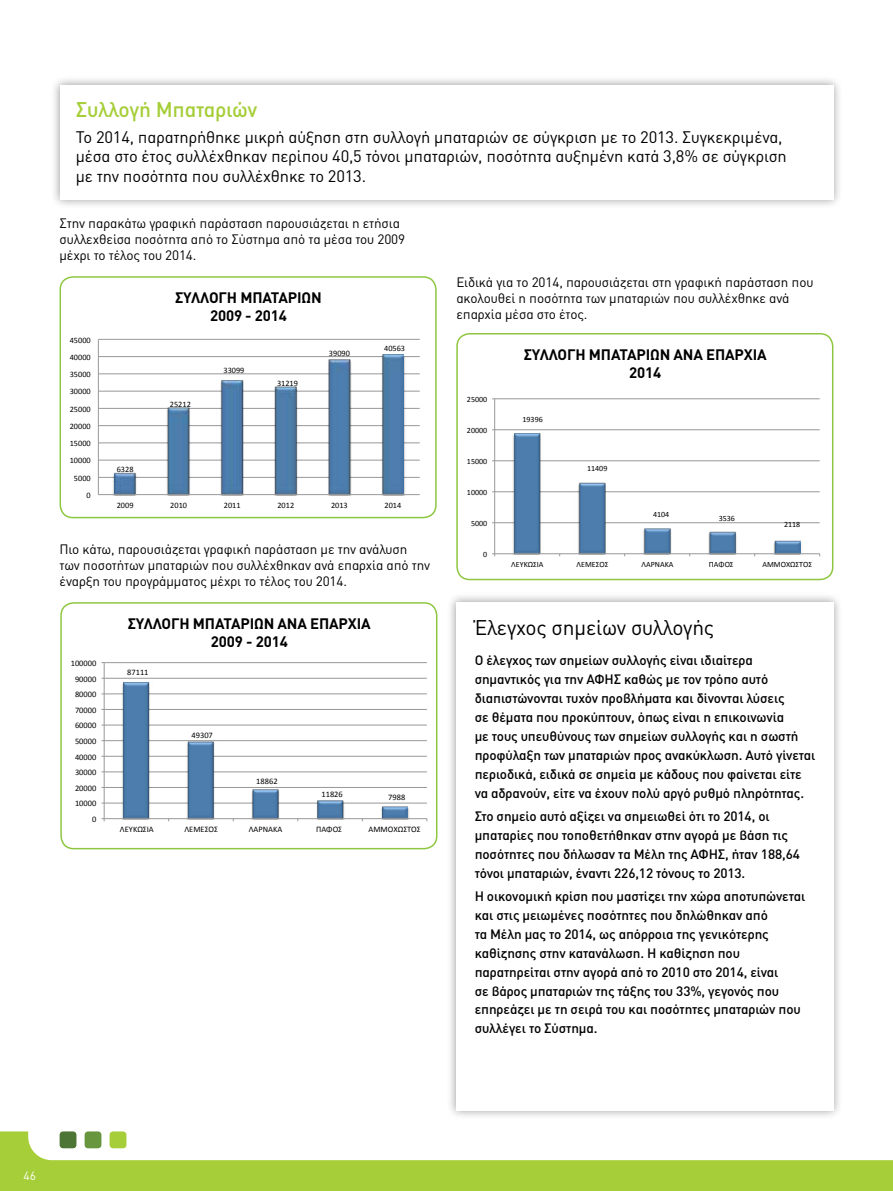
<style>
.page{position:relative;width:893px;height:1191px;background:#fff}
.page>*{position:absolute;margin:0;border:0;box-sizing:border-box;transform-origin:0 0}
.t1{font:21px "DIN Pro";letter-spacing:-.01em;color:#000}
.t2{font:500 21px "DIN Pro";letter-spacing:-.01em;color:#a6ce39}
.t3{font:16.5px/19.8px "DIN Pro";letter-spacing:-.01em;color:#000}
.t4{font:700 15px/18px "DIN Pro";letter-spacing:-.01em;color:#000;text-align:center}
.t5{font:500 13.5px/18.9px "DIN Pro";letter-spacing:-.01em;color:#000}
.t6{font:13.5px/16.2px "DIN Pro";letter-spacing:-.01em;color:#000}
.t7{font:12px "DIN Pro";color:#fff}
.t8{font:8.4px "Calibri";color:#000}
.t9{font:8.25px "Calibri";color:#000}
.t10{font:7.95px "Calibri";color:#000}
</style>
<div class="page">
<svg style="left:0;top:1131px;width:893px;height:60px;fill:#a6ce39"></svg>
<div style="left:446px;top:592px;width:397px;height:528px;background:#000;opacity:.4"></div>
<div style="left:456px;top:602px;width:377px;height:508px;background:#fff"></div>
<hr style="left:98px;top:477px;width:322px;height:1px;background:#989898">
<hr style="left:98px;top:460px;width:322px;height:1px;background:#989898">
<hr style="left:98px;top:442px;width:322px;height:1px;background:#989898">
<hr style="left:98px;top:425px;width:322px;height:1px;background:#989898">
<hr style="left:98px;top:408px;width:322px;height:1px;background:#989898">
<hr style="left:98px;top:391px;width:322px;height:1px;background:#989898">
<hr style="left:98px;top:373px;width:322px;height:1px;background:#989898">
<hr style="left:98px;top:356px;width:322px;height:1px;background:#989898">
<hr style="left:98px;top:339px;width:322px;height:1px;background:#989898">
<img style="left:114px;top:354px;width:290px;height:140px">
<hr style="left:98px;top:339px;width:1px;height:155px;background:#989898">
<hr style="left:98px;top:494px;width:322px;height:1px;background:#989898">
<div style="left:60px;top:276px;width:377px;height:242px;border:1px solid #8dc63f;border-radius:13px"></div>
<hr style="left:104px;top:802px;width:323px;height:1px;background:#989898">
<hr style="left:104px;top:787px;width:323px;height:1px;background:#989898">
<hr style="left:104px;top:771px;width:323px;height:1px;background:#989898">
<hr style="left:104px;top:756px;width:323px;height:1px;background:#989898">
<hr style="left:104px;top:740px;width:323px;height:1px;background:#989898">
<hr style="left:104px;top:724px;width:323px;height:1px;background:#989898">
<hr style="left:104px;top:709px;width:323px;height:1px;background:#989898">
<hr style="left:104px;top:693px;width:323px;height:1px;background:#989898">
<hr style="left:104px;top:678px;width:323px;height:1px;background:#989898">
<hr style="left:104px;top:662px;width:323px;height:1px;background:#989898">
<img style="left:123px;top:682px;width:285px;height:136px">
<hr style="left:104px;top:662px;width:1px;height:156px;background:#989898">
<hr style="left:104px;top:818px;width:323px;height:1px;background:#989898">
<div style="left:60px;top:602px;width:377px;height:247px;border:1px solid #8dc63f;border-radius:13px"></div>
<hr style="left:495px;top:522px;width:325px;height:1px;background:#989898">
<hr style="left:495px;top:491px;width:325px;height:1px;background:#989898">
<hr style="left:495px;top:460px;width:325px;height:1px;background:#989898">
<hr style="left:495px;top:429px;width:325px;height:1px;background:#989898">
<hr style="left:495px;top:398px;width:325px;height:1px;background:#989898">
<img style="left:514px;top:433px;width:286px;height:120px">
<hr style="left:494px;top:399px;width:1px;height:155px;background:#989898">
<hr style="left:495px;top:553px;width:325px;height:1px;background:#989898">
<div style="left:456px;top:333px;width:377px;height:247px;border:1px solid #8dc63f;border-radius:13px"></div>
<div style="left:50px;top:75px;width:793px;height:135px;background:#000;opacity:.4"></div>
<div style="left:60px;top:85px;width:773px;height:115px;background:#fff"></div>
<h1 class="t2" style="left:76px;top:95px;width:183px">Συλλογή Μπαταριών</h1>
<p class="t3" style="left:76px;top:126px;width:713px">Το 2014, παρατηρήθηκε μικρή αύξηση στη συλλογή μπαταριών σε σύγκριση με το 2013. Συγκεκριμένα, μέσα στο έτος συλλέχθηκαν περίπου 40,5 τόνοι μπαταριών, ποσότητα αυξημένη κατά 3,8% σε σύγκριση με την ποσότητα που συλλέχθηκε το 2013.</p>
<p class="t6" style="left:60px;top:214px;width:347px">Στην παρακάτω γραφική παράσταση παρουσιάζεται η ετήσια συλλεχθείσα ποσότητα από το Σύστημα από τα μέσα του 2009 μέχρι το τέλος του 2014.</p>
<p class="t9" style="left:70px;top:335px;width:22px">45000</p>
<p class="t9" style="left:70px;top:352px;width:22px">40000</p>
<p class="t9" style="left:70px;top:369px;width:22px">35000</p>
<p class="t9" style="left:70px;top:386px;width:22px">30000</p>
<p class="t9" style="left:70px;top:404px;width:22px">25000</p>
<p class="t9" style="left:70px;top:421px;width:22px">20000</p>
<p class="t9" style="left:70px;top:438px;width:22px">15000</p>
<p class="t9" style="left:70px;top:455px;width:22px">10000</p>
<p class="t9" style="left:74px;top:473px;width:18px">5000</p>
<p class="t9" style="left:87px;top:490px;width:6px">0</p>
<p class="t9" style="left:117px;top:463px;width:18px">6328</p>
<p class="t4" style="left:175px;top:288px;width:148px">ΣΥΛΛΟΓΗ ΜΠΑΤΑΡΙΩΝ<br>2009 - 2014</p>
<p class="t9" style="left:170px;top:398px;width:22px">25212</p>
<p class="t9" style="left:223px;top:365px;width:22px">33099</p>
<p class="t9" style="left:277px;top:378px;width:22px">31219</p>
<p class="t9" style="left:329px;top:348px;width:22px">39090</p>
<p class="t9" style="left:384px;top:343px;width:22px">40563</p>
<p class="t9" style="left:117px;top:500px;width:18px">2009</p>
<p class="t9" style="left:170px;top:500px;width:18px">2010</p>
<p class="t9" style="left:224px;top:500px;width:18px">2011</p>
<p class="t9" style="left:277px;top:500px;width:18px">2012</p>
<p class="t9" style="left:331px;top:500px;width:18px">2013</p>
<p class="t9" style="left:385px;top:500px;width:18px">2014</p>
<p class="t6" style="left:60px;top:540px;width:372px">Πιο κάτω, παρουσιάζεται γραφική παράσταση με την ανάλυση των ποσοτήτων μπαταριών που συλλέχθηκαν ανά επαρχία από την έναρξη του προγράμματος μέχρι το τέλος του 2014.</p>
<p class="t8" style="left:71px;top:658px;width:27px">100000</p>
<p class="t8" style="left:75px;top:673px;width:23px">90000</p>
<p class="t8" style="left:75px;top:689px;width:23px">80000</p>
<p class="t8" style="left:75px;top:704px;width:23px">70000</p>
<p class="t8" style="left:75px;top:720px;width:23px">60000</p>
<p class="t8" style="left:75px;top:736px;width:23px">50000</p>
<p class="t8" style="left:75px;top:751px;width:23px">40000</p>
<p class="t8" style="left:75px;top:767px;width:23px">30000</p>
<p class="t8" style="left:75px;top:782px;width:23px">20000</p>
<p class="t8" style="left:75px;top:798px;width:23px">10000</p>
<p class="t8" style="left:92px;top:814px;width:6px">0</p>
<p class="t4" style="left:128px;top:614px;width:244px">ΣΥΛΛΟΓΗ ΜΠΑΤΑΡΙΩΝ ΑΝΑ ΕΠΑΡΧΙΑ<br>2009 - 2014</p>
<p class="t8" style="left:127px;top:666px;width:23px">87111</p>
<p class="t8" style="left:192px;top:729px;width:23px">49307</p>
<p class="t8" style="left:256px;top:775px;width:23px">18862</p>
<p class="t8" style="left:321px;top:789px;width:23px">11826</p>
<p class="t8" style="left:388px;top:791px;width:19px">7988</p>
<p class="t8" style="left:120px;top:824px;width:35px">ΛΕΥΚΩΣΙΑ</p>
<p class="t8" style="left:184px;top:824px;width:35px">ΛΕΜΕΣΟΣ</p>
<p class="t8" style="left:249px;top:824px;width:35px">ΛΑΡΝΑΚΑ</p>
<p class="t8" style="left:316px;top:824px;width:27px">ΠΑΦΟΣ</p>
<p class="t8" style="left:368px;top:824px;width:54px">ΑΜΜΟΧΩΣΤΟΣ</p>
<p class="t6" style="left:456px;top:273px;width:359px">Ειδικά για το 2014, παρουσιάζεται στη γραφική παράσταση που ακολουθεί η ποσότητα των μπαταριών που συλλέχθηκε ανά επαρχία μέσα στο έτος.</p>
<p class="t10" style="left:467px;top:394px;width:22px">25000</p>
<p class="t10" style="left:467px;top:425px;width:22px">20000</p>
<p class="t10" style="left:467px;top:456px;width:22px">15000</p>
<p class="t10" style="left:467px;top:487px;width:22px">10000</p>
<p class="t10" style="left:471px;top:518px;width:18px">5000</p>
<p class="t10" style="left:483px;top:549px;width:6px">0</p>
<p class="t4" style="left:524px;top:345px;width:244px">ΣΥΛΛΟΓΗ ΜΠΑΤΑΡΙΩΝ ΑΝΑ ΕΠΑΡΧΙΑ<br>2014</p>
<p class="t10" style="left:522px;top:414px;width:22px">19396</p>
<p class="t10" style="left:587px;top:463px;width:22px">11409</p>
<p class="t10" style="left:653px;top:510px;width:18px">4104</p>
<p class="t10" style="left:719px;top:513px;width:18px">3536</p>
<p class="t10" style="left:784px;top:519px;width:18px">2118</p>
<p class="t10" style="left:511px;top:559px;width:34px">ΛΕΥΚΩΣΙΑ</p>
<p class="t10" style="left:577px;top:559px;width:33px">ΛΕΜΕΣΟΣ</p>
<p class="t10" style="left:641px;top:559px;width:33px">ΛΑΡΝΑΚΑ</p>
<p class="t10" style="left:709px;top:559px;width:26px">ΠΑΦΟΣ</p>
<p class="t10" style="left:762px;top:559px;width:51px">ΑΜΜΟΧΩΣΤΟΣ</p>
<h1 class="t1" style="left:475px;top:612px;width:241px">Έλεγχος σημείων συλλογής</h1>
<p class="t5" style="left:475px;top:650px;width:342px">Ο έλεγχος των σημείων συλλογής είναι ιδιαίτερα σημαντικός για την ΑΦΗΣ καθώς με τον τρόπο αυτό διαπιστώνονται τυχόν προβλήματα και δίνονται λύσεις<br>σε θέματα που προκύπτουν, όπως είναι η επικοινωνία<br>με τους υπευθύνους των σημείων συλλογής και η σωστή προφύλαξη των μπαταριών προς ανακύκλωση. Αυτό γίνεται περιοδικά, ειδικά σε σημεία με κάδους που φαίνεται είτε να αδρανούν, είτε να έχουν πολύ αργό ρυθμό πληρότητας.</p>
<p class="t5" style="left:475px;top:806px;width:327px">Στο σημείο αυτό αξίζει να σημειωθεί ότι το 2014, οι μπαταρίες που τοποθετήθηκαν στην αγορά με βάση τις ποσότητες που δήλωσαν τα Μέλη της ΑΦΗΣ, ήταν 188,64 τόνοι μπαταριών, έναντι 226,12 τόνους το 2013.</p>
<p class="t5" style="left:475px;top:886px;width:332px">Η οικονομική κρίση που μαστίζει την χώρα αποτυπώνεται και στις μειωμένες ποσότητες που δηλώθηκαν από<br>τα Μέλη μας το 2014, ως απόρροια της γενικότερης καθίζησης στην κατανάλωση. Η καθίζηση που παρατηρείται στην αγορά από το 2010 στο 2014, είναι<br>σε βάρος μπαταριών της τάξης του 33%, γεγονός που επηρεάζει με τη σειρά του και ποσότητες μπαταριών που συλλέγει το Σύστημα.</p>
<p class="t7" style="left:23px;top:1167px;width:14px">46</p>
</div>
